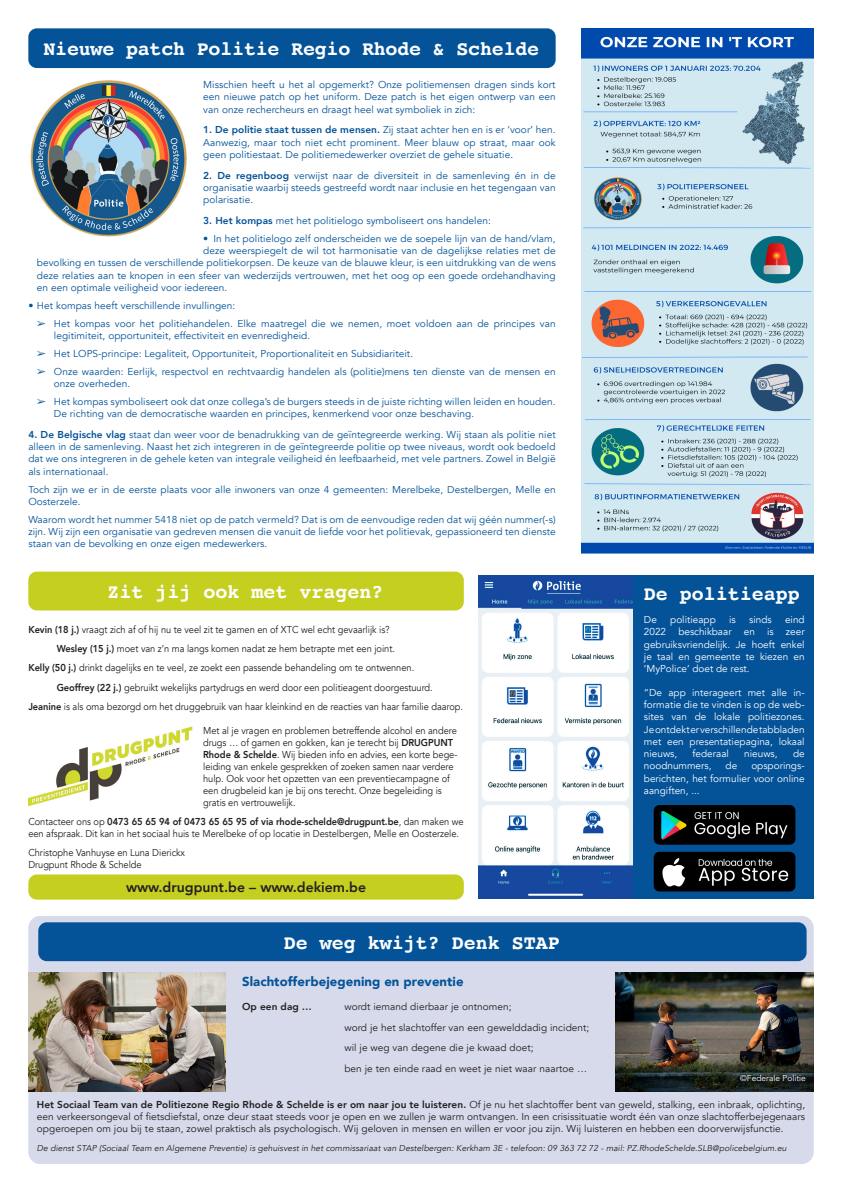
<style>
.page{position:relative;width:842px;height:1191px;background:#fff}
.page>*{position:absolute;margin:0;border:0;box-sizing:border-box;transform-origin:0 0}
.t1{font:700 20px "Courier";color:#fff}
.t2{font:800 14px "Avenir";color:#231f20}
.t3{font:900 13px "Avenir";letter-spacing:.005em;color:#045399}
.t4{font:10px/12.2px "Avenir";letter-spacing:.005em;color:#045399;text-align:justify}
.t5{font:10px/12px "Avenir";letter-spacing:-.005em;color:#231f20;scale:.93 1}
.t6{font:10px/12.3px "Avenir";letter-spacing:-.005em;color:#231f20;text-align:justify}
.t7{font:10px/12.2px "Avenir";color:#fff;text-align:justify}
.t8{font:800 10px "Avenir";letter-spacing:.005em;color:#231f20}
.t9{font:italic 8.5px "Avenir";letter-spacing:.005em;color:#231f20}
.t10{font:8.5px "Avenir";color:#fff}
.s1{font-weight:800}
</style>
<div class="page">
<div style="left:28px;top:916px;width:786px;height:248px;background:#d6daeb;border-radius:12px"></div>
<div style="left:28px;top:28px;width:528px;height:40px;background:#045399;border-radius:9px"></div>
<img style="left:28px;top:972px;width:197px;height:119px">
<img style="left:615px;top:972px;width:199px;height:119px">
<img style="left:581px;top:28px;width:233px;height:525px">
<img style="left:30px;top:80px;width:157px;height:157px">
<div style="left:632px;top:575px;width:182px;height:323px;background:#045399"></div>
<img style="left:479px;top:575px;width:153px;height:323px">
<div style="left:28px;top:874px;width:436px;height:25px;background:#c5cf20;border-radius:9px"></div>
<div style="left:28px;top:571px;width:436px;height:39px;background:#c5cf20;border-radius:9px"></div>
<img style="left:28px;top:726px;width:165px;height:79px">
<div style="left:38px;top:922px;width:768px;height:39px;background:#045399;border-radius:9px"></div>
<img style="left:654px;top:805px;width:141px;height:39px">
<img style="left:654px;top:851px;width:141px;height:40px">
<p class="t1" style="left:43px;top:32px;width:497px">Nieuwe patch Politie Regio Rhode &amp; Schelde</p>
<p class="t4" style="left:203px;top:79px;width:354px">Misschien heeft u het al opgemerkt? Onze politiemensen dragen sinds kort een nieuwe patch op het uniform. Deze patch is het eigen ontwerp van een van onze rechercheurs en draagt heel wat symboliek in zich:</p>
<p class="t4" style="left:203px;top:124px;width:354px"><span class="s1">1. De politie staat tussen de mensen.</span> Zij staat achter hen en is er ‘voor’ hen.<br>Aanwezig, maar toch niet echt prominent. Meer blauw op straat, maar ook geen politiestaat. De politiemedewerker overziet de gehele situatie.</p>
<p class="t4" style="left:203px;top:169px;width:354px"><span class="s1">2. De regenboog</span> verwijst naar de diversiteit in de samenleving én in de organisatie waarbij steeds gestreefd wordt naar inclusie en het tegengaan van polarisatie.</p>
<p class="t4" style="left:203px;top:214px;width:289px"><span class="s1">3. Het kompas</span> met het politielogo symboliseert ons handelen:</p>
<p class="t4" style="left:203px;top:232px;width:354px">• In het politielogo zelf onderscheiden we de soepele lijn van de hand/vlam,</p>
<p class="t4" style="left:203px;top:245px;width:354px">deze weerspiegelt de wil tot harmonisatie van de dagelijkse relaties met de</p>
<p class="t4" style="left:37px;top:257px;width:520px">bevolking en tussen de verschillende politiekorpsen. De keuze van de blauwe kleur, is een uitdrukking van de wens</p>
<p class="t4" style="left:37px;top:269px;width:520px">deze relaties aan te knopen in een sfeer van wederzijds vertrouwen, met het oog op een goede ordehandhaving</p>
<p class="t4" style="left:37px;top:281px;width:192px">en een optimale veiligheid voor iedereen.</p>
<p class="t4" style="left:28px;top:299px;width:209px">• Het kompas heeft verschillende invullingen:</p>
<p class="t4" style="left:54px;top:317px;width:503px;text-indent:-17px">➢ Het kompas voor het politiehandelen. Elke maatregel die we nemen, moet voldoen aan de principes van legitimiteit, opportuniteit, effectiviteit en evenredigheid.</p>
<p class="t4" style="left:37px;top:347px;width:378px">➢ Het LOPS-principe: Legaliteit, Opportuniteit, Proportionaliteit en Subsidiariteit.</p>
<p class="t4" style="left:54px;top:365px;width:503px;text-indent:-17px">➢ Onze waarden: Eerlijk, respectvol en rechtvaardig handelen als (politie)mens ten dienste van de mensen en onze overheden.</p>
<p class="t4" style="left:54px;top:395px;width:503px;text-indent:-17px">➢ Het kompas symboliseert ook dat onze collega’s de burgers steeds in de juiste richting willen leiden en houden.<br>De richting van de democratische waarden en principes, kenmerkend voor onze beschaving.</p>
<p class="t4" style="left:28px;top:428px;width:529px"><span class="s1">4. De Belgische vlag</span> staat dan weer voor de benadrukking van de geïntegreerde werking. Wij staan als politie niet alleen in de samenleving. Naast het zich integreren in de geïntegreerde politie op twee niveaus, wordt ook bedoeld dat we ons integreren in de gehele keten van integrale veiligheid én leefbaarheid, met vele partners. Zowel in België als internationaal.</p>
<p class="t4" style="left:28px;top:483px;width:529px">Toch zijn we er in de eerste plaats voor alle inwoners van onze 4 gemeenten: Merelbeke, Destelbergen, Melle en<br>Oosterzele.</p>
<p class="t4" style="left:28px;top:513px;width:529px">Waarom wordt het nummer 5418 niet op de patch vermeld? Dat is om de eenvoudige reden dat wij géén nummer(-s) zijn. Wij zijn een organisatie van gedreven mensen die vanuit de liefde voor het politievak, gepassioneerd ten dienste staan van de bevolking en onze eigen medewerkers.</p>
<p class="t1" style="left:107px;top:575px;width:278px">Zit jij ook met vragen?</p>
<p class="t5" style="left:28px;top:623px;width:390px"><span class="s1">Kevin (18 j.)</span> vraagt zich af of hij nu te veel zit te gamen en of XTC wel echt gevaarlijk is?</p>
<p class="t5" style="left:57px;top:643px;width:365px"><span class="s1">Wesley (15 j.)</span> moet van z’n ma langs komen nadat ze hem betrapte met een joint.</p>
<p class="t5" style="left:28px;top:662px;width:416px"><span class="s1">Kelly (50 j.)</span> drinkt dagelijks en te veel, ze zoekt een passende behandeling om te ontwennen.</p>
<p class="t5" style="left:57px;top:681px;width:406px"><span class="s1">Geoffrey (22 j.)</span> gebruikt wekelijks partydrugs en werd door een politieagent doorgestuurd.</p>
<p class="t5" style="left:28px;top:700px;width:469px"><span class="s1">Jeanine</span> is als oma bezorgd om het druggebruik van haar kleinkind en de reacties van haar familie daarop.</p>
<p class="t5" style="left:203px;top:724px;width:275px">Met al je vragen en problemen betreffende alcohol en andere drugs … of gamen en gokken, kan je terecht bij <span class="s1">DRUGPUNT Rhode &amp; Schelde</span>. Wij bieden info en advies, een korte bege&shy;leiding van enkele gesprekken of zoeken samen naar verdere hulp. Ook voor het opzetten van een preventiecampagne of een drugbeleid kan je bij ons terecht. Onze begeleiding is gratis en vertrouwelijk.</p>
<p class="t5" style="left:28px;top:815px;width:470px">Contacteer ons op <span class="s1">0473 65 65 94 of 0473 65 65 95 of via rhode-schelde@drugpunt.be</span>, dan maken we een afspraak. Dit kan in het sociaal huis te Merelbeke of op locatie in Destelbergen, Melle en Oosterzele.</p>
<p class="t5" style="left:28px;top:846px;width:170px">Christophe Vanhuyse en Luna Dierickx</p>
<p class="t5" style="left:28px;top:858px;width:123px">Drugpunt Rhode &amp; Schelde</p>
<p class="t2" style="left:126px;top:876px;width:242px">www.drugpunt.be – www.dekiem.be</p>
<p class="t1" style="left:284px;top:926px;width:278px">De weg kwijt? Denk STAP</p>
<p class="t1" style="left:644px;top:577px;width:157px">De politieapp</p>
<p class="t7" style="left:644px;top:614px;width:14px">De</p>
<p class="t7" style="left:670px;top:614px;width:47px">politieapp</p>
<p class="t7" style="left:729px;top:614px;width:8px">is</p>
<p class="t7" style="left:749px;top:614px;width:24px">sinds</p>
<p class="t7" style="left:644px;top:614px;width:162px;text-indent:141px">eind 2022 beschikbaar en is zeer gebruiksvriendelijk. Je hoeft enkel je taal en gemeente te kiezen en ‘MyPolice’ doet de rest.</p>
<p class="t7" style="left:644px;top:686px;width:162px">“De app interageert met alle in&shy;formatie die te vinden is op de web&shy;sites van de lokale politiezones.<br>Je ontdekt er verschillende tabbladen met een presentatiepagina, lokaal nieuws,</p>
<p class="t7" style="left:693px;top:747px;width:38px">federaal</p>
<p class="t7" style="left:744px;top:747px;width:35px">nieuws,</p>
<p class="t7" style="left:793px;top:747px;width:13px">de</p>
<p class="t7" style="left:644px;top:760px;width:69px">noodnummers,</p>
<p class="t7" style="left:726px;top:760px;width:13px">de</p>
<p class="t7" style="left:644px;top:760px;width:162px;text-indent:107px">opsporings&shy;berichten, het formulier voor online aangiften, ...</p>
<p class="t3" style="left:242px;top:970px;width:223px">Slachtofferbejegening en preventie</p>
<p class="t8" style="left:242px;top:998px;width:71px">Op een dag …</p>
<p class="t6" style="left:344px;top:1000px;width:169px">wordt iemand dierbaar je ontnomen;</p>
<p class="t6" style="left:344px;top:1021px;width:247px">word je het slachtoffer van een gewelddadig incident;</p>
<p class="t6" style="left:344px;top:1042px;width:191px">wil je weg van degene die je kwaad doet;</p>
<p class="t6" style="left:344px;top:1062px;width:244px">ben je ten einde raad en weet je niet waar naartoe …</p>
<p class="t6" style="left:37px;top:1098px;width:770px"><span class="s1">Het Sociaal Team van de Politiezone Regio Rhode &amp; Schelde is er om naar jou te luisteren.</span> Of je nu het slachtoffer bent van geweld, stalking, een inbraak, oplichting, een verkeersongeval of fietsdiefstal, onze deur staat steeds voor je open en we zullen je warm ontvangen. In een crisissituatie wordt één van onze slachtofferbejegenaars opgeroepen om jou bij te staan, zowel praktisch als psychologisch. Wij geloven in mensen en willen er voor jou zijn. Wij luisteren en hebben een doorverwijsfunctie.</p>
<p class="t9" style="left:37px;top:1143px;width:751px">De dienst STAP (Sociaal Team en Algemene Preventie) is gehuisvest in het commissariaat van Destelbergen: Kerkham 3E - telefoon: 09 363 72 72 - mail: PZ.RhodeSchelde.SLB@policebelgium.eu</p>
<p class="t10" style="left:740px;top:1073px;width:67px">©Federale Politie</p>
</div>
